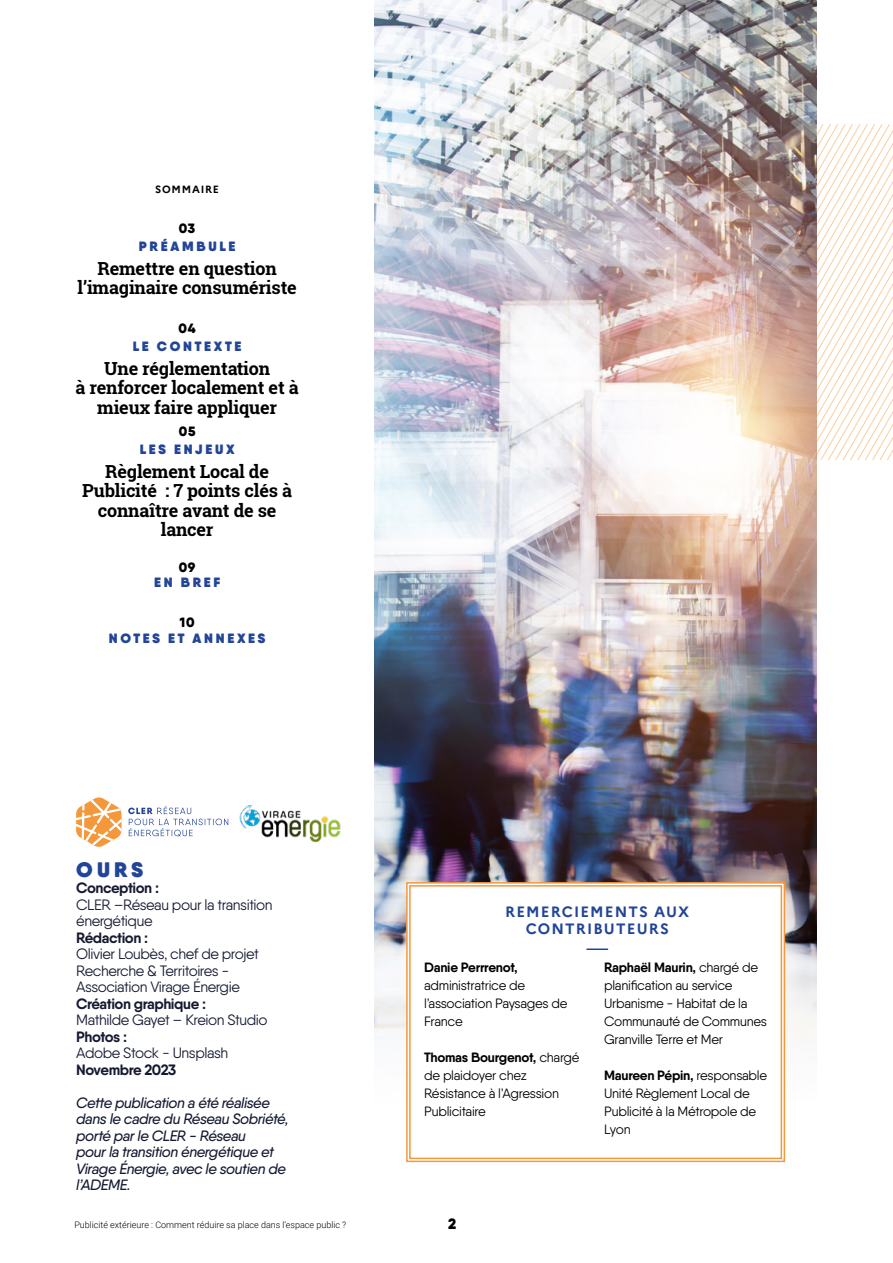
<style>
.page{position:relative;width:893px;height:1263px;background:#fff}
.page>*{position:absolute;margin:0;border:0;box-sizing:border-box;transform-origin:0 0}
.t1{font:800 21px "Qanelas Soft";color:#234597}
.t2{font:700 18px/19.5px "Roboto Slab";letter-spacing:-.01em;color:#000;text-align:center}
.t3{font:15px/16.5px "Qanelas Soft";letter-spacing:-.03em;color:#161a31}
.t4{font:italic 500 15px/16.5px "Qanelas Soft";letter-spacing:-.03em;color:#161a31}
.t5{font:700 15px "Qanelas Soft";letter-spacing:-.03em;color:#161a31}
.t6{font:700 15px/16.5px "Marianne";letter-spacing:.075em;color:#234597;text-align:center}
.t7{font:900 15px "Qanelas Soft";color:#000}
.t8{font:13.5px/18px "Qanelas Soft";letter-spacing:-.02em;color:#000}
.t9{font:800 13.5px "Qanelas Soft";letter-spacing:.2em;color:#234597}
.t10{font:700 13.5px "Qanelas Soft";letter-spacing:-.02em;color:#000}
.t11{font:900 13.5px "Qanelas Soft";letter-spacing:.05em;color:#000}
.t12{font:700 10.5px "Marianne";letter-spacing:.075em;color:#000}
.t13{font:300 9px "Roboto";color:#000}
.s1{font-weight:700}
</style>
<div class="page">
<svg style="left:817px;top:124px;width:76px;height:337px"></svg>
<svg style="left:76px;top:797px;width:46px;height:50px"></svg>
<svg style="left:128px;top:806px;width:100px;height:30px"></svg>
<img style="left:374px;top:0;width:443px;height:1038px">
<svg style="left:405px;top:881px;width:381px;height:282px"></svg>
<div style="left:409px;top:885px;width:373px;height:274px;border:1px solid #f4983b"></div>
<hr style="left:587px;top:948px;width:21px;height:2px;background:#234597">
<img style="left:239px;top:804px;width:102px;height:39px">
<p class="t12" style="left:155px;top:183px;width:65px">SOMMAIRE</p>
<p class="t11" style="left:179px;top:219px;width:18px">03</p>
<p class="t9" style="left:139px;top:237px;width:98px">PRÉAMBULE</p>
<h2 class="t2" style="left:78px;top:258px;width:221px">Remettre en question l’imaginaire consumériste</h2>
<p class="t11" style="left:179px;top:319px;width:19px">04</p>
<p class="t9" style="left:133px;top:337px;width:110px">LE CONTEXTE</p>
<h2 class="t2" style="left:76px;top:358px;width:225px">Une réglementation<br>à renforcer localement et à mieux faire appliquer</h2>
<p class="t11" style="left:179px;top:422px;width:18px">05</p>
<p class="t9" style="left:140px;top:440px;width:96px">LES ENJEUX</p>
<h2 class="t2" style="left:82px;top:461px;width:211px">Règlement Local de<br>Publicité : 7 points clés à connaître avant de se lancer</h2>
<p class="t11" style="left:179px;top:558px;width:18px">09</p>
<p class="t9" style="left:154px;top:573px;width:68px">EN BREF</p>
<p class="t11" style="left:180px;top:613px;width:16px">10</p>
<p class="t9" style="left:109px;top:630px;width:158px">NOTES ET ANNEXES</p>
<h1 class="t1" style="left:76px;top:855px;width:68px">OURS</h1>
<p class="t5" style="left:76px;top:879px;width:84px">Conception :</p>
<p class="t3" style="left:76px;top:896px;width:198px">CLER –Réseau pour la transition énergétique</p>
<p class="t5" style="left:76px;top:928px;width:74px">Rédaction :</p>
<p class="t3" style="left:76px;top:945px;width:184px">Olivier Loubès, chef de projet<br>Recherche &amp; Territoires -<br>Association Virage Énergie</p>
<p class="t5" style="left:76px;top:994px;width:131px">Création graphique :</p>
<p class="t3" style="left:76px;top:1011px;width:193px">Mathilde Gayet – Kreion Studio</p>
<p class="t5" style="left:76px;top:1027px;width:53px">Photos :</p>
<p class="t3" style="left:76px;top:1044px;width:154px">Adobe Stock - Unsplash</p>
<p class="t5" style="left:76px;top:1060px;width:102px">Novembre 2023</p>
<p class="t4" style="left:76px;top:1094px;width:214px">Cette publication a été réalisée dans le cadre du Réseau Sobriété, porté par le CLER - Réseau<br>pour la transition énergétique et<br>Virage Énergie, avec le soutien de l’ADEME.</p>
<p class="t6" style="left:505px;top:903px;width:185px">REMERCIEMENTS AUX<br>CONTRIBUTEURS</p>
<p class="t10" style="left:424px;top:959px;width:95px">Danie Perrrenot,</p>
<p class="t8" style="left:424px;top:976px;width:145px">administratrice de l’association Paysages de<br>France</p>
<p class="t8" style="left:424px;top:1048px;width:157px"><span class="s1">Thomas Bourgenot,</span> chargé de plaidoyer chez<br>Résistance à l’Agression<br>Publicitaire</p>
<p class="t8" style="left:604px;top:958px;width:164px"><span class="s1">Raphaël Maurin,</span> chargé de planification au service<br>Urbanisme ‑ Habitat de la<br>Communauté de Communes<br>Granville Terre et Mer</p>
<p class="t8" style="left:604px;top:1066px;width:164px"><span class="s1">Maureen Pépin,</span> responsable<br>Unité Règlement Local de<br>Publicité à la Métropole de<br>Lyon</p>
<p class="t13" style="left:74px;top:1219px;width:273px">Publicité extérieure : Comment réduire sa place dans l’espace public ?</p>
<p class="t7" style="left:448px;top:1214px;width:10px">2</p>
</div>
